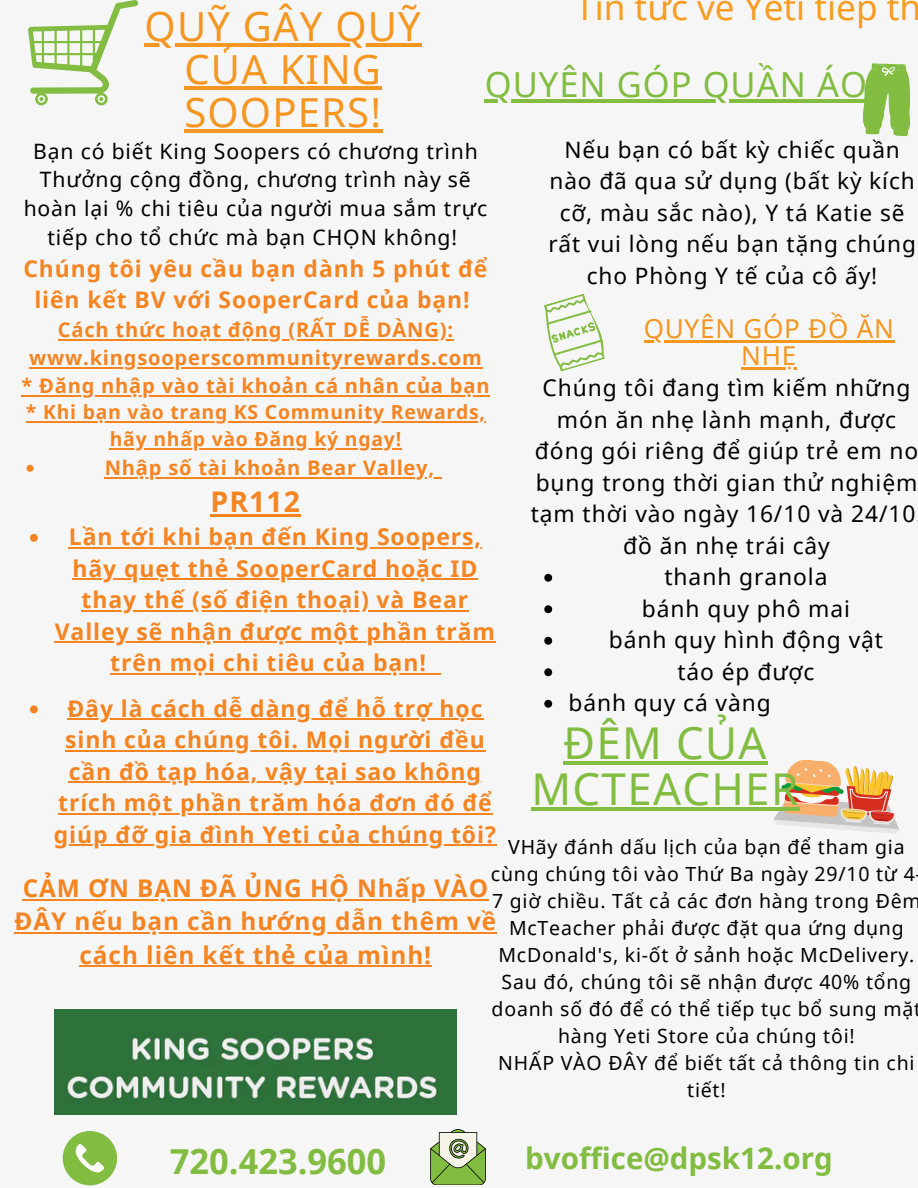
<style>
.page{position:relative;width:918px;height:1188px;background:#f6f6f6}
.page>*{position:absolute;margin:0;border:0;box-sizing:border-box;transform-origin:0 0}
.t1{font:43.8px/46.2px "Noto Sans";letter-spacing:.03em;color:#82bc41;text-align:center}
.t2{font:40.05px/42.8px "Noto Sans";letter-spacing:.03em;color:#f59621;text-align:center}
.t3{font:35.25px "Noto Sans";color:#f89c22}
.t4{font:34.5px "Noto Sans";letter-spacing:.03em;color:#82bc41}
.t5{font:700 34.5px "Noto Sans";color:#82bc41}
.t6{font:700 29.55px "Noto Sans";color:#82bc41}
.t7{font:700 28.35px "Noto Sans";letter-spacing:.04em;color:#f58421}
.t8{font:26.1px "Noto Sans";letter-spacing:.03em;color:#f59621}
.t9{font:700 24.3px/33.3px "Noto Sans";letter-spacing:.04em;color:#f58421;text-align:center}
.t10{font:700 22.95px/31.5px "Noto Sans";letter-spacing:.04em;color:#f58421;text-align:center}
.t11{font:22.8px/31.5px "Noto Sans";letter-spacing:.04em;color:#000;text-align:center}
.t12{font:700 22.8px/31.5px "Noto Sans";letter-spacing:.04em;color:#f58421;text-align:center}
.t13{font:22.65px/31.5px "Noto Sans";letter-spacing:.04em;color:#000;text-align:center}
.t14{font:21.15px/29px "Noto Sans";letter-spacing:.04em;color:#000;text-align:center}
.t15{font:700 20.1px "Noto Sans";letter-spacing:.04em;color:#f58421}
.t16{font:19.5px/27px "Noto Sans";letter-spacing:.04em;color:#000;text-align:center}
.t17{font:700 19.35px "Noto Sans";letter-spacing:.04em;color:#f58421}
</style>
<div class="page">
<svg style="left:430px;top:1129px;width:55px;height:56px"></svg>
<svg style="left:28px;top:0;width:110px;height:105px"></svg>
<svg style="left:863px;top:63px;width:47px;height:73px"></svg>
<svg style="left:544px;top:294px;width:61px;height:78px"></svg>
<svg style="left:773px;top:760px;width:127px;height:74px"></svg>
<div style="left:63px;top:1131px;width:54px;height:54px;background:#82bc41;border-radius:50%"></div>
<svg style="left:75px;top:1144px;width:29px;height:29px"></svg>
<img style="left:55px;top:1010px;width:401px;height:105px">
<hr style="left:145px;top:43px;width:277px;height:4px;background:#f59621">
<hr style="left:184px;top:86px;width:198px;height:4px;background:#f59621">
<hr style="left:184px;top:129px;width:198px;height:3px;background:#f59621">
<hr style="left:563px;top:761px;width:205px;height:3px;background:#82bc41">
<hr style="left:531px;top:807px;width:269px;height:4px;background:#82bc41">
<hr style="left:485px;top:99px;width:383px;height:4px;background:#82bc41">
<hr style="left:644px;top:341px;width:251px;height:2px;background:#f59621">
<hr style="left:741px;top:368px;width:56px;height:2px;background:#f59621">
<svg style="left:544px;top:574px;width:8px;height:8px"></svg>
<svg style="left:544px;top:605px;width:8px;height:8px"></svg>
<svg style="left:544px;top:637px;width:8px;height:8px"></svg>
<svg style="left:544px;top:668px;width:8px;height:8px"></svg>
<svg style="left:544px;top:700px;width:8px;height:8px"></svg>
<hr style="left:58px;top:339px;width:396px;height:2px;background:#f58421">
<hr style="left:29px;top:367px;width:454px;height:2px;background:#f58421">
<hr style="left:21px;top:395px;width:469px;height:2px;background:#f58421">
<hr style="left:26px;top:421px;width:460px;height:2px;background:#f58421">
<hr style="left:110px;top:448px;width:292px;height:2px;background:#f58421">
<svg style="left:26px;top:465px;width:7px;height:7px"></svg>
<hr style="left:105px;top:477px;width:330px;height:2px;background:#f58421">
<svg style="left:435px;top:477px;width:6px;height:2px"></svg>
<hr style="left:210px;top:514px;width:91px;height:2px;background:#f58421">
<svg style="left:30px;top:534px;width:8px;height:8px"></svg>
<hr style="left:69px;top:547px;width:413px;height:2px;background:#f58421">
<hr style="left:73px;top:579px;width:405px;height:1px;background:#f58421">
<hr style="left:82px;top:610px;width:387px;height:2px;background:#f58421">
<hr style="left:55px;top:642px;width:441px;height:1px;background:#f58421">
<hr style="left:110px;top:673px;width:317px;height:2px;background:#f58421">
<svg style="left:427px;top:673px;width:14px;height:2px"></svg>
<svg style="left:30px;top:705px;width:8px;height:8px"></svg>
<hr style="left:67px;top:719px;width:416px;height:1px;background:#f58421">
<hr style="left:65px;top:750px;width:421px;height:2px;background:#f58421">
<hr style="left:69px;top:782px;width:413px;height:1px;background:#f58421">
<hr style="left:58px;top:813px;width:435px;height:2px;background:#f58421">
<hr style="left:54px;top:845px;width:443px;height:1px;background:#f58421">
<hr style="left:23px;top:899px;width:466px;height:2px;background:#f58421">
<hr style="left:14px;top:932px;width:483px;height:2px;background:#f58421">
<hr style="left:80px;top:965px;width:352px;height:2px;background:#f58421">
<h3 class="t3" style="left:575px;top:-17px;width:348px">Tin tức về Yeti tiếp th</h3>
<p class="t2" style="left:145px;top:4px;width:278px">QUỸ GÂY QUỸ<br>CỦA KING<br>SOOPERS!</p>
<p class="t4" style="left:485px;top:60px;width:384px">QUYÊN GÓP QUẦN ÁO</p>
<p class="t13" style="left:548px;top:133px;width:369px">Nếu bạn có bất kỳ chiếc quần nào đã qua sử dụng (bất kỳ kích cỡ, màu sắc nào), Y tá Katie sẽ rất vui lòng nếu bạn tặng chúng cho Phòng Y tế của cô ấy!</p>
<p class="t8" style="left:644px;top:310px;width:252px">QUYÊN GÓP ĐỒ ĂN</p>
<p class="t8" style="left:741px;top:337px;width:57px">NHẸ</p>
<p class="t11" style="left:531px;top:371px;width:389px">Chúng tôi đang tìm kiếm những món ăn nhẹ lành mạnh, được đóng gói riêng để giúp trẻ em no bụng trong thời gian thử nghiệm tạm thời vào ngày 16/10 và 24/10</p>
<p class="t11" style="left:623px;top:529px;width:208px">đồ ăn nhẹ trái cây</p>
<p class="t11" style="left:665px;top:560px;width:164px">thanh granola</p>
<p class="t11" style="left:642px;top:592px;width:210px">bánh quy phô mai</p>
<p class="t11" style="left:609px;top:623px;width:276px">bánh quy hình động vật</p>
<p class="t11" style="left:677px;top:655px;width:139px">táo ép được</p>
<p class="t11" style="left:568px;top:686px;width:204px">bánh quy cá vàng</p>
<p class="t14" style="left:24px;top:136px;width:465px">Bạn có biết King Soopers có chương trình Thưởng cộng đồng, chương trình này sẽ hoàn lại % chi tiêu của người mua sắm trực tiếp cho tổ chức mà bạn CHỌN không!</p>
<p class="t12" style="left:23px;top:252px;width:465px">Chúng tôi yêu cầu bạn dành 5 phút để liên kết BV với SooperCard của bạn!</p>
<p class="t15" style="left:58px;top:316px;width:397px">Cách thức hoạt động (RẤT DỄ DÀNG):</p>
<p class="t15" style="left:29px;top:344px;width:454px">www.kingsooperscommunityrewards.com</p>
<p class="t15" style="left:21px;top:372px;width:470px">* Đăng nhập vào tài khoản cá nhân của bạn</p>
<p class="t17" style="left:26px;top:399px;width:461px">* Khi bạn vào trang KS Community Rewards,</p>
<h1 class="t17" style="left:110px;top:426px;width:293px">hãy nhấp vào Đăng ký ngay!</h1>
<h1 class="t15" style="left:105px;top:454px;width:331px">Nhập số tài khoản Bear Valley,</h1>
<p class="t7" style="left:210px;top:482px;width:91px">PR112</p>
<p class="t10" style="left:69px;top:521px;width:414px">Lần tới khi bạn đến King Soopers,</p>
<p class="t10" style="left:73px;top:552px;width:406px">hãy quẹt thẻ SooperCard hoặc ID</p>
<p class="t10" style="left:82px;top:584px;width:388px">thay thế (số điện thoại) và Bear</p>
<p class="t10" style="left:55px;top:615px;width:442px">Valley sẽ nhận được một phần trăm</p>
<h3 class="t10" style="left:67px;top:640px;width:417px;line-height:45.5px">trên mọi chi tiêu của bạn!<br>Đây là cách dễ dàng để hỗ trợ học</h3>
<p class="t10" style="left:65px;top:724px;width:421px">sinh của chúng tôi. Mọi người đều</p>
<h6 class="t10" style="left:54px;top:755px;width:444px">cần đồ tạp hóa, vậy tại sao không trích một phần trăm hóa đơn đó để giúp đỡ gia đình Yeti của chúng tôi?</h6>
<p class="t9" style="left:14px;top:871px;width:483px">CẢM ƠN BẠN ĐÃ ỦNG HỘ Nhấp VÀO<br>ĐÂY nếu bạn cần hướng dẫn thêm về cách liên kết thẻ của mình!</p>
<p class="t1" style="left:531px;top:719px;width:268px">ĐÊM CỦA<br>MCTEACHER</p>
<p class="t16" style="left:491px;top:833px;width:432px">VHãy đánh dấu lịch của bạn để tham gia cùng chúng tôi vào Thứ Ba ngày 29/10 từ 4<br>7 giờ chiều. Tất cả các đơn hàng trong Đêm McTeacher phải được đặt qua ứng dụng McDonald's, ki-ốt ở sảnh hoặc McDelivery.<br>Sau đó, chúng tôi sẽ nhận được 40% tổng doanh số đó để có thể tiếp tục bổ sung mặt hàng Yeti Store của chúng tôi!</p>
<p class="t16" style="left:498px;top:1049px;width:418px">NHẤP VÀO ĐÂY để biết tất cả thông tin chi tiết!</p>
<h2 class="t5" style="left:170px;top:1137px;width:218px">720.423.9600</h2>
<h1 class="t6" style="left:525px;top:1137px;width:309px">bvoffice@dpsk12.org</h1>
</div>
